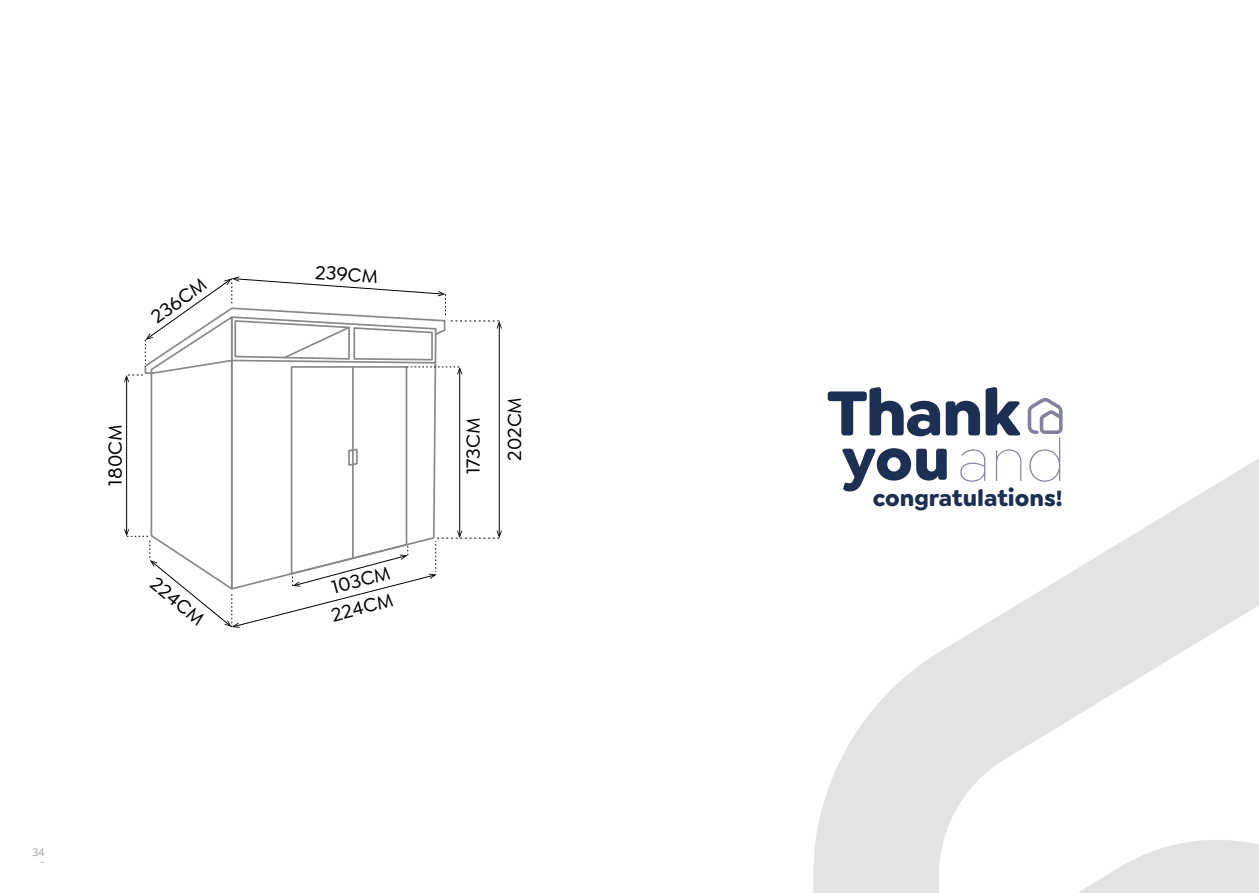
<style>
.page{position:relative;width:1259px;height:893px;background:#fff}
.page>*{position:absolute;margin:0;border:0;box-sizing:border-box;transform-origin:0 0}
.t1{font:700 67.65px "Goldplay";letter-spacing:-.03em;color:#1d3054}
.t2{font:700 61.65px "Goldplay";color:#1d3054}
.t3{font:700 23.7px "Goldplay";color:#1d3054}
.t4{font:500 20.25px "Goldplay";color:#000}
.t5{font:10.5px "Open Sans";color:#9d9d9c}
.s1{font-weight:100;color:#83829b}
</style>
<div class="page">
<svg style="left:813px;top:409px;width:446px;height:484px"></svg>
<svg style="left:1027px;top:398px;width:35px;height:36px"></svg>
<svg style="left:124px;top:276px;width:378px;height:352px"></svg>
<p class="t4" style="left:146px;top:309px;width:64px;rotate:-36deg">236CM</p>
<p class="t4" style="left:103px;top:486px;width:62px;rotate:-90deg">180CM</p>
<p class="t4" style="left:160px;top:572px;width:64px;rotate:39deg">224CM</p>
<p class="t5" style="left:33px;top:845px;width:14px">34</p>
<p class="t4" style="left:316px;top:260px;width:64px;rotate:4deg">239CM</p>
<p class="t4" style="left:329px;top:576px;width:61px;rotate:-15deg">103CM</p>
<p class="t4" style="left:329px;top:604px;width:64px;rotate:-15deg">224CM</p>
<p class="t4" style="left:461px;top:474px;width:58px;rotate:-90deg">173CM</p>
<p class="t4" style="left:503px;top:461px;width:66px;rotate:-90deg">202CM</p>
<h1 class="t1" style="left:827px;top:369px;width:195px">Thank</h1>
<h2 class="t2" style="left:841px;top:419px;width:226px">you<span class="s1">and</span></h2>
<p class="t3" style="left:872px;top:482px;width:191px">congratulations!</p>
</div>
